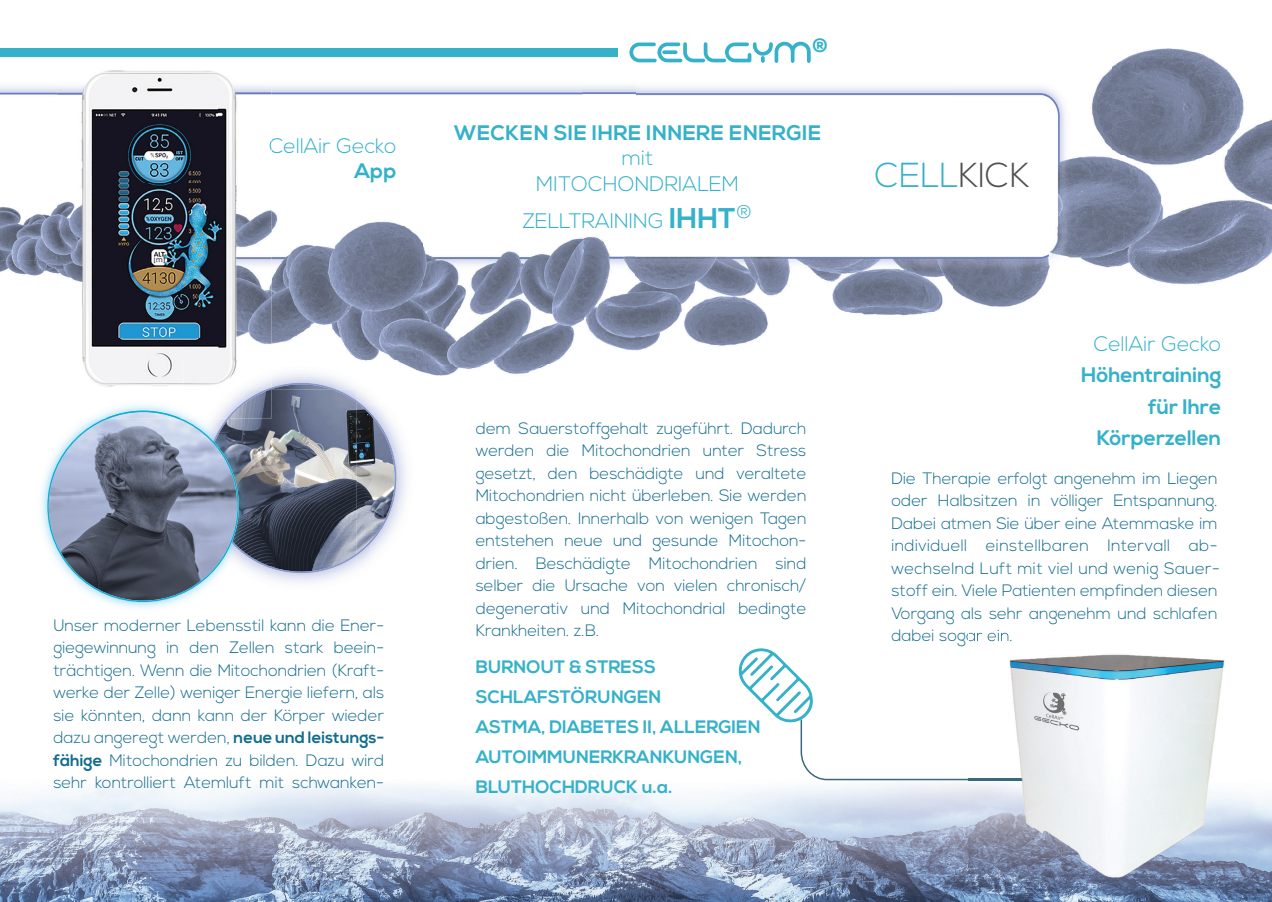
<style>
.page{position:relative;width:1272px;height:902px;background:#fff}
.page>*{position:absolute;margin:0;border:0;box-sizing:border-box;transform-origin:0 0}
.t1{font:300 34.65px "Nexa";color:#35b1c9}
.t2{font:300 21px/25.2px "Nexa";color:#35b1c9;text-align:center}
.t3{font:700 21px/31.5px "Nexa";color:#35b1c9;text-align:right}
.t4{font:700 21px "Nexa";letter-spacing:.02em;color:#35b1c9}
.t5{font:700 19.2px "Nexa";color:#35b1c9}
.t6{font:700 18px/30px "Nexa";color:#35b1c9}
.t7{font:300 16.5px/22.5px "Nexa";color:#156d8e;text-align:justify}
.s1{font-weight:700}
.s2{font-weight:700;font-size:28.5px}
.s3{color:#4f4f4f}
</style>
<div class="page">
<img style="left:0;top:56px;width:57px;height:204px">
<img style="left:636px;top:48px;width:635px;height:303px">
<img style="left:272px;top:56px;width:310px;height:308px">
<img style="left:582px;top:52px;width:54px;height:299px">
<img style="left:0;top:260px;width:57px;height:16px">
<img style="left:419px;top:364px;width:110px;height:12px">
<img style="left:529px;top:364px;width:19px;height:8px">
<img style="left:272px;top:360px;width:147px;height:23px">
<img style="left:396px;top:454px;width:10px;height:68px">
<img style="left:272px;top:138px;width:123px;height:15px">
<img style="left:0;top:780px;width:1006px;height:121px">
<img style="left:1219px;top:794px;width:52px;height:107px">
<img style="left:1006px;top:885px;width:213px;height:16px">
<img style="left:41px;top:480px;width:6px;height:60px">
<img style="left:968px;top:640px;width:256px;height:245px">
<img style="left:968px;top:641px;width:43px;height:5px">
<img style="left:968px;top:629px;width:43px;height:12px">
<div style="left:0;top:48px;width:617px;height:8px;background:#35b1c9"></div>
<svg style="left:629px;top:41px;width:181px;height:22px"></svg>
<svg style="left:738px;top:648px;width:312px;height:132px"></svg>
<img style="left:57px;top:56px;width:161px;height:327px">
<img style="left:218px;top:56px;width:54px;height:304px">
<img style="left:183px;top:360px;width:89px;height:23px">
<svg style="left:47px;top:383px;width:349px;height:219px"></svg>
<svg style="left:269px;top:138px;width:3px;height:15px"></svg>
<img style="left:57px;top:389px;width:170px;height:29px">
<img style="left:271px;top:389px;width:1px;height:29px">
<img style="left:227px;top:389px;width:44px;height:29px">
<img style="left:105px;top:410px;width:76px;height:8px">
<p class="t2" style="left:269px;top:134px;width:129px">CellAir Gecko</p>
<p class="t3" style="left:354px;top:156px;width:43px">App</p>
<p class="t7" style="left:53px;top:614px;width:332px">Unser moderner Lebensstil kann die Ener&shy;giegewinnung in den Zellen stark beein&shy;trächtigen. Wenn die Mitochondrien (Kraft&shy;werke der Zelle) weniger Energie liefern, als sie könnten, dann kann der Körper wieder dazu angeregt werden, <span class="s1">neue und leistungs&shy;fähige</span> Mitochondrien zu bilden. Dazu wird sehr kontrolliert Atemluft mit schwanken-</p>
<p class="t5" style="left:811px;top:34px;width:19px">®</p>
<p class="t4" style="left:454px;top:121px;width:369px">WECKEN SIE IHRE INNERE ENERGIE</p>
<p class="t2" style="left:536px;top:146px;width:204px">mit<br>MITOCHONDRIALEM</p>
<p class="t2" style="left:522px;top:209px;width:231px">ZELLTRAINING <span class="s2">IHHT</span><sup>®</sup></p>
<p class="t7" style="left:475px;top:417px;width:332px">dem Sauerstoffgehalt zugeführt. Dadurch werden die Mitochondrien unter Stress gesetzt, den beschädigte und veraltete Mitochondrien nicht überleben. Sie werden abgestoßen. Innerhalb von wenigen Tagen entstehen neue und gesunde Mitochon&shy;drien. Beschädigte Mitochondrien sind selber die Ursache von vielen chronisch/ degenerativ und Mitochondrial bedingte Krankheiten. z.B.</p>
<p class="t6" style="left:476px;top:652px;width:286px">BURNOUT &amp; STRESS<br>SCHLAFSTÖRUNGEN<br>ASTMA, DIABETES II, ALLERGIEN<br>AUTOIMMUNERKRANKUNGEN,<br>BLUTHOCHDRUCK u.a.</p>
<h1 class="t1" style="left:874px;top:155px;width:156px">CELL<span class="s3">KICK</span></h1>
<p class="t2" style="left:1093px;top:331px;width:129px">CellAir Gecko</p>
<p class="t3" style="left:1080px;top:360px;width:142px">Höhentraining für Ihre<br>Körperzellen</p>
<p class="t7" style="left:891px;top:467px;width:330px;text-align:left">Die Therapie erfolgt angenehm im Liegen oder Halbsitzen in völliger Entspannung.<br>Dabei atmen Sie über eine Atemmaske im individuell einstellbaren Intervall ab&shy;wechselnd Luft mit viel und wenig Sauer&shy;stoff ein. Viele Patienten empfinden diesen Vorgang als sehr angenehm und schlafen dabei sogar ein.</p>
</div>
